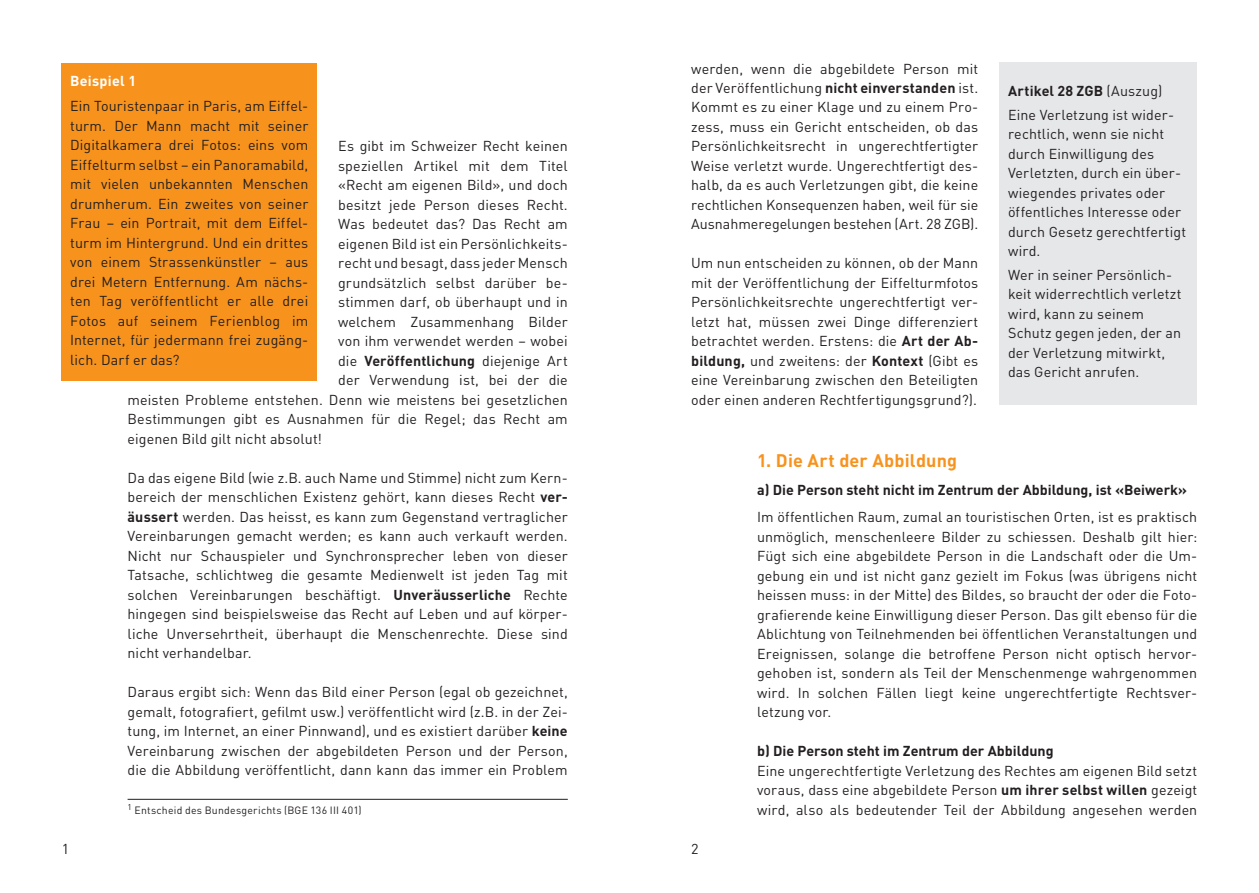
<style>
.page{position:relative;width:1259px;height:893px;background:#fff}
.page>*{position:absolute;margin:0;border:0;box-sizing:border-box;transform-origin:0 0}
.t1{font:700 18px "DIN";letter-spacing:.01em;color:#f7931d}
.t2{font:14.25px/19.5px "DIN";letter-spacing:.01em;color:#231f20;text-align:justify}
.t3{font:700 14.25px "DIN";color:#231f20}
.t4{font:700 14.25px "DIN";letter-spacing:.02em;color:#fff}
.t5{font:10.5px "DIN";letter-spacing:.02em;color:#231f20}
.t6{font:8.25px "DIN";color:#231f20}
.s1{font-weight:400}
.s2{font-weight:700}
</style>
<div class="page">
<div style="left:62px;top:63px;width:255px;height:318px;background:#f7931d"></div>
<hr style="left:128px;top:799px;width:440px;height:1px;background:#231f20">
<div style="left:999px;top:63px;width:198px;height:342px;background:#e6e7e9"></div>
<p class="t4" style="left:70px;top:71px;width:67px">Beispiel 1</p>
<p class="t2" style="left:70px;top:96px;width:240px">Ein Touristenpaar in Paris, am Eiffel&shy;turm. Der Mann macht mit seiner Digitalkamera drei Fotos: eins vom Eiffelturm selbst – ein Panoramabild, mit vielen unbekannten Menschen drumherum. Ein zweites von seiner Frau – ein Portrait, mit dem Eiffel&shy;turm im Hintergrund. Und ein drittes von einem Strassenkünstler – aus drei Metern Entfernung. Am nächs&shy;ten Tag veröffentlicht er alle drei Fotos auf seinem Ferienblog im Internet, für jedermann frei zugäng&shy;lich. Darf er das?</p>
<p class="t2" style="left:338px;top:136px;width:231px">Es gibt im Schweizer Recht keinen</p>
<p class="t2" style="left:338px;top:156px;width:231px">speziellen Artikel mit dem Titel</p>
<p class="t2" style="left:338px;top:175px;width:231px">«Recht am eigenen Bild», und doch</p>
<p class="t2" style="left:338px;top:195px;width:231px">besitzt jede Person dieses Recht.</p>
<p class="t2" style="left:338px;top:214px;width:231px">Was bedeutet das? Das Recht am</p>
<p class="t2" style="left:338px;top:234px;width:231px">eigenen Bild ist ein Persönlichkeits-</p>
<p class="t2" style="left:338px;top:253px;width:231px">recht und besagt, dass jeder Mensch</p>
<p class="t2" style="left:338px;top:273px;width:231px">grundsätzlich selbst darüber be-</p>
<p class="t2" style="left:338px;top:292px;width:231px">stimmen darf, ob überhaupt und in</p>
<p class="t2" style="left:338px;top:312px;width:231px">welchem Zusammenhang Bilder</p>
<p class="t2" style="left:338px;top:331px;width:231px">von ihm verwendet werden – wobei</p>
<p class="t3" style="left:338px;top:351px;width:231px"><span class="s1">die</span> Veröffentlichung <span class="s1">diejenige Art</span></p>
<p class="t2" style="left:338px;top:370px;width:231px">der Verwendung ist, bei der die</p>
<p class="t2" style="left:128px;top:390px;width:442px">meisten Probleme entstehen. Denn wie meistens bei gesetzlichen</p>
<p class="t2" style="left:128px;top:409px;width:442px">Bestimmungen gibt es Ausnahmen für die Regel; das Recht am</p>
<p class="t2" style="left:128px;top:429px;width:196px">eigenen Bild gilt nicht absolut!</p>
<p class="t2" style="left:128px;top:468px;width:442px;text-align:left">Da das eigene Bild (wie z.B. auch Name und Stimme) nicht zum Kern&shy;bereich der menschlichen Existenz gehört, kann dieses Recht <span class="s2">ver&shy;äussert</span> werden. Das heisst, es kann zum Gegenstand vertraglicher Vereinbarungen gemacht werden; es kann auch verkauft werden.<br>Nicht nur Schauspieler und Synchronsprecher leben von dieser Tatsache, schlichtweg die gesamte Medienwelt ist jeden Tag mit solchen Vereinbarungen beschäftigt. <span class="s2">Unveräusserliche</span> Rechte hingegen sind beispielsweise das Recht auf Leben und auf körper&shy;liche Unversehrtheit, überhaupt die Menschenrechte. Diese sind nicht verhandelbar.</p>
<p class="t2" style="left:128px;top:682px;width:442px">Daraus ergibt sich: Wenn das Bild einer Person (egal ob gezeichnet, gemalt, fotografiert, gefilmt usw.) veröffentlicht wird (z.B. in der Zei&shy;tung, im Internet, an einer Pinnwand), und es existiert darüber <span class="s2">keine </span>Vereinbarung zwischen der abgebildeten Person und der Person, die die Abbildung veröffentlicht, dann kann das immer ein Problem</p>
<p class="t6" style="left:128px;top:801px;width:6px">1</p>
<p class="t5" style="left:135px;top:804px;width:228px">Entscheid des Bundesgerichts (BGE 136 III 401)</p>
<p class="t2" style="left:62px;top:838px;width:9px">1</p>
<p class="t2" style="left:691px;top:58px;width:289px">werden, wenn die abgebildete Person mit der Veröffentlichung <span class="s2">nicht einverstanden</span> ist.<br>Kommt es zu einer Klage und zu einem Pro&shy;zess, muss ein Gericht entscheiden, ob das Persönlichkeitsrecht in ungerechtfertigter Weise verletzt wurde. Ungerechtfertigt des&shy;halb, da es auch Verletzungen gibt, die keine rechtlichen Konsequenzen haben, weil für sie Ausnahmeregelungen bestehen (Art. 28 ZGB).</p>
<p class="t2" style="left:691px;top:253px;width:289px">Um nun entscheiden zu können, ob der Mann mit der Veröffentlichung der Eiffelturmfotos Persönlichkeitsrechte ungerechtfertigt ver&shy;letzt hat, müssen zwei Dinge differenziert betrachtet werden. Erstens: die <span class="s2">Art der Ab&shy;bildung,</span> und zweitens: der <span class="s2">Kontext</span> (Gibt es eine Vereinbarung zwischen den Beteiligten oder einen anderen Rechtfertigungsgrund?).</p>
<p class="t2" style="left:1008px;top:79px;width:168px;line-height:23.7px"><span class="s2">Artikel 28 ZGB</span> (Auszug)<br>Eine Verletzung ist wider-</p>
<p class="t2" style="left:1008px;top:124px;width:179px;text-align:left">rechtlich, wenn sie nicht durch Einwilligung des<br>Verletzten, durch ein über&shy;wiegendes privates oder öffentliches Interesse oder durch Gesetz gerechtfertigt wird.</p>
<p class="t2" style="left:1008px;top:265px;width:175px;text-align:left">Wer in seiner Persönlich&shy;keit widerrechtlich verletzt wird, kann zu seinem<br>Schutz gegen jeden, der an der Verletzung mitwirkt, das Gericht anrufen.</p>
<p class="t2" style="left:691px;top:838px;width:9px">2</p>
<p class="t1" style="left:757px;top:448px;width:202px">1. Die Art der Abbildung</p>
<p class="t3" style="left:757px;top:480px;width:431px">a) Die Person steht nicht im Zentrum der Abbildung, ist «Beiwerk»</p>
<p class="t2" style="left:757px;top:507px;width:442px;text-align:left">Im öffentlichen Raum, zumal an touristischen Orten, ist es praktisch unmöglich, menschenleere Bilder zu schiessen. Deshalb gilt hier:<br>Fügt sich eine abgebildete Person in die Landschaft oder die Um&shy;gebung ein und ist nicht ganz gezielt im Fokus (was übrigens nicht heissen muss: in der Mitte) des Bildes, so braucht der oder die Foto&shy;grafierende keine Einwilligung dieser Person. Das gilt ebenso für die Ablichtung von Teilnehmenden bei öffentlichen Veranstaltungen und Ereignissen, solange die betroffene Person nicht optisch hervor&shy;gehoben ist, sondern als Teil der Menschenmenge wahrgenommen wird. In solchen Fällen liegt keine ungerechtfertigte Rechtsver&shy;letzung vor.</p>
<p class="t3" style="left:757px;top:741px;width:298px">b) Die Person steht im Zentrum der Abbildung</p>
<p class="t2" style="left:757px;top:760px;width:442px">Eine ungerechtfertigte Verletzung des Rechtes am eigenen Bild setzt voraus, dass eine abgebildete Person <span class="s2">um ihrer selbst willen</span> gezeigt wird, also als bedeutender Teil der Abbildung angesehen werden</p>
</div>
